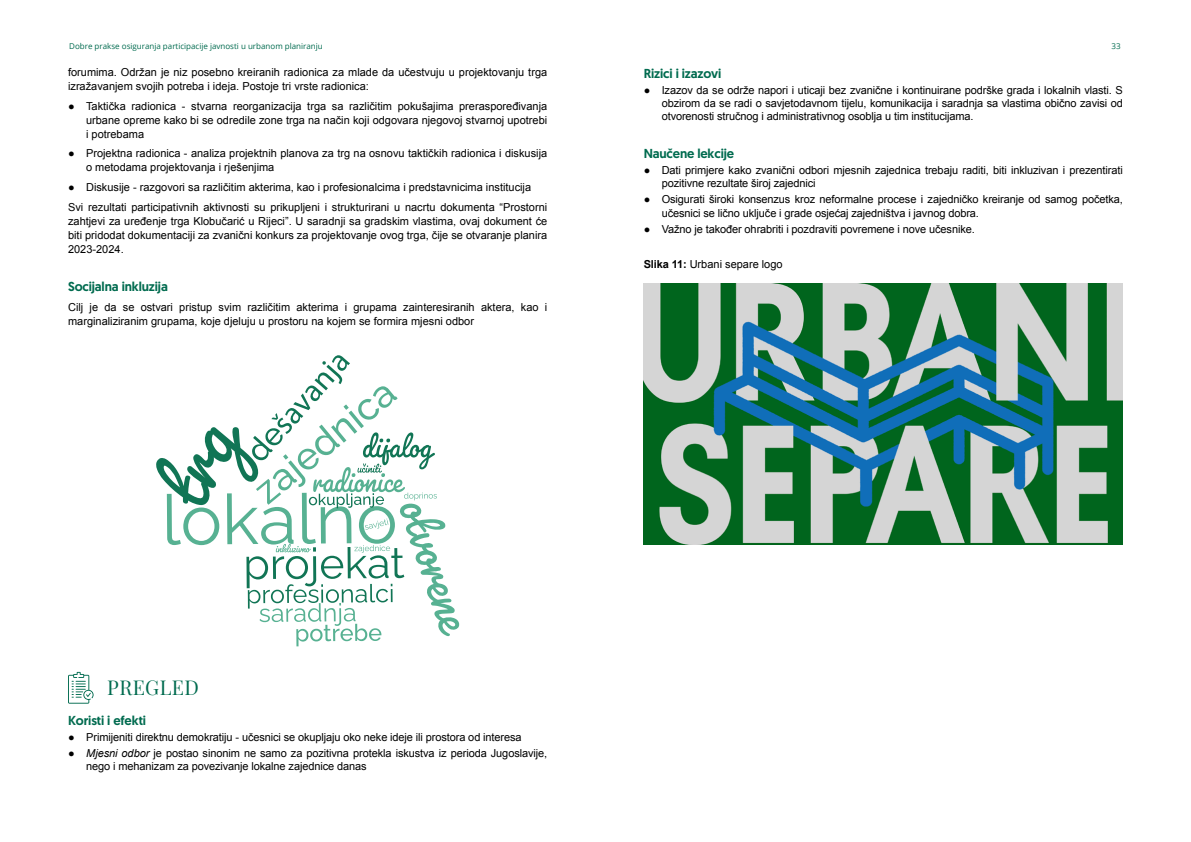
<style>
.page{position:relative;width:1191px;height:842px;background:#fff}
.page>*{position:absolute;margin:0;border:0;box-sizing:border-box;transform-origin:0 0}
.t1{font:20px "Playfair Display";letter-spacing:.02em;color:#016b4f}
.t2{font:500 13px "Geomanist";letter-spacing:-.01em;color:#016b4f}
.t3{font:11px/14px "Arial";color:#000}
.t4{font:8px "Open Sans";color:#016b4f}
.s1{font-weight:700}
.s2{font-style:italic}
</style>
<div class="page">
<svg style="left:68px;top:672px;width:26px;height:32px"></svg>
<svg style="left:156px;top:355px;width:303px;height:291px"></svg>
<img style="left:643px;top:284px;width:480px;height:260px">
<p class="t4" style="left:69px;top:41px;width:255px">Dobre prakse osiguranja participacije javnosti u urbanom planiranju</p>
<p class="t4" style="left:1111px;top:41px;width:11px">33</p>
<p class="t3" style="left:68px;top:65px;width:481px">forumima. Održan je niz posebno kreiranih radionica za mlade da učestvuju u projektovanju trga izražavanjem svojih potreba i ideja. Postoje tri vrste radionica:</p>
<p class="t3" style="left:86px;top:99px;width:463px;text-align:justify;text-indent:-18px">● Taktička radionica - stvarna reorganizacija trga sa različitim pokušajima preraspoređivanja urbane opreme kako bi se odredile zone trga na način koji odgovara njegovoj stvarnoj upotrebi i potrebama</p>
<p class="t3" style="left:86px;top:147px;width:463px;text-indent:-18px">● Projektna radionica - analiza projektnih planova za trg na osnovu taktičkih radionica i diskusija o metodama projektovanja i rješenjima</p>
<p class="t3" style="left:68px;top:177px;width:481px;line-height:19.7px">● Diskusije - razgovori sa različitim akterima, kao i profesionalcima i predstavnicima institucija<br>Svi rezultati participativnih aktivnosti su prikupljeni i strukturirani u nacrtu dokumenta “Prostorni</p>
<p class="t3" style="left:68px;top:214px;width:481px;text-align:justify">zahtjevi za uređenje trga Klobučarić u Rijeci”. U saradnji sa gradskim vlastima, ovaj dokument će biti pridodat dokumentaciji za zvanični konkurs za projektovanje ovog trga, čije se otvaranje planira 2023-2024.</p>
<p class="t2" style="left:68px;top:278px;width:101px">Socijalna inkluzija</p>
<p class="t3" style="left:68px;top:300px;width:481px">Cilj je da se ostvari pristup svim različitim akterima i grupama zainteresiranih aktera, kao i marginaliziranim grupama, koje djeluju u prostoru na kojem se formira mjesni odbor</p>
<p class="t2" style="left:643px;top:65px;width:79px">Rizici i izazovi</p>
<p class="t3" style="left:661px;top:83px;width:462px;line-height:13.2px;text-align:justify;text-indent:-18px">● Izazov da se održe napori i uticaji bez zvanične i kontinuirane podrške grada i lokalnih vlasti. S obzirom da se radi o savjetodavnom tijelu, komunikacija i saradnja sa vlastima obično zavisi od otvorenosti stručnog i administrativnog osoblja u tim institucijama.</p>
<p class="t2" style="left:643px;top:145px;width:92px">Naučene lekcije</p>
<p class="t3" style="left:661px;top:164px;width:462px;line-height:13.2px;text-indent:-18px">● Dati primjere kako zvanični odbori mjesnih zajednica trebaju raditi, biti inkluzivan i prezentirati pozitivne rezultate široj zajednici</p>
<p class="t3" style="left:661px;top:193px;width:462px;line-height:13.2px;text-indent:-18px">● Osigurati široki konsenzus kroz neformalne procese i zajedničko kreiranje od samog početka, učesnici se lično uključe i grade osjećaj zajedništva i javnog dobra.</p>
<p class="t3" style="left:643px;top:222px;width:332px">● Važno je također ohrabriti i pozdraviti povremene i nove učesnike.</p>
<p class="t3" style="left:643px;top:258px;width:140px"><span class="s1">Slika 11:</span> Urbani separe logo</p>
<h1 class="t1" style="left:107px;top:672px;width:93px">PREGLED</h1>
<p class="t2" style="left:68px;top:712px;width:79px">Koristi i efekti</p>
<p class="t3" style="left:68px;top:730px;width:455px">● Primijeniti direktnu demokratiju - učesnici se okupljaju oko neke ideje ili prostora od interesa</p>
<p class="t3" style="left:86px;top:747px;width:462px;line-height:13.2px;text-indent:-18px">● <span class="s2">Mjesni odbor</span> je postao sinonim ne samo za pozitivna protekla iskustva iz perioda Jugoslavije, nego i mehanizam za povezivanje lokalne zajednice danas</p>
</div>
